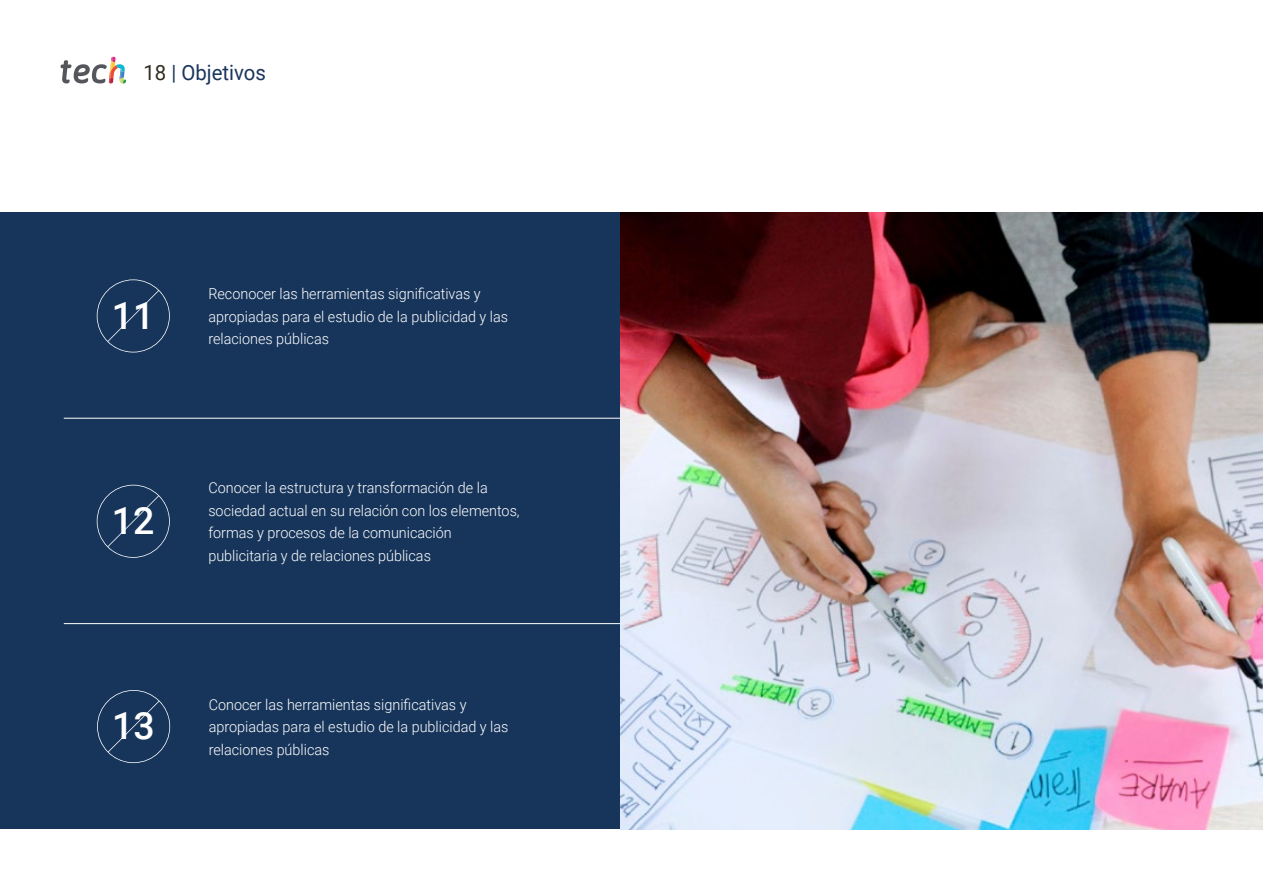
<style>
.page{position:relative;width:1263px;height:893px;background:#fff}
.page>*{position:absolute;margin:0;border:0;box-sizing:border-box;transform-origin:0 0}
.t1{font:500 37.5px "Roboto";color:#fff}
.t2{font:21px "Roboto";color:#1a355c}
.t3{font:300 15px/22.5px "Roboto";color:#fff;scale:.96 1}
.s1{color:#312e20}
</style>
<div class="page">
<div style="left:0;top:213px;width:621px;height:616px;background:#17355b"></div>
<svg style="left:97px;top:279px;width:73px;height:73px"></svg>
<svg style="left:97px;top:690px;width:73px;height:73px"></svg>
<hr style="left:64px;top:418px;width:1199px;height:1px;background:#fff">
<hr style="left:64px;top:623px;width:1199px;height:1px;background:#fff">
<svg style="left:61px;top:57px;width:65px;height:27px"></svg>
<img style="left:621px;top:213px;width:642px;height:616px">
<svg style="left:97px;top:485px;width:73px;height:73px"></svg>
<h2 class="t2" style="left:144px;top:57px;width:124px"><span class="s1">18</span> | Objetivos</h2>
<h1 class="t1" style="left:112px;top:289px;width:44px">11</h1>
<h1 class="t1" style="left:112px;top:494px;width:44px">12</h1>
<h1 class="t1" style="left:112px;top:700px;width:44px">13</h1>
<p class="t3" style="left:208px;top:282px;width:314px">Reconocer las herramientas significativas y apropiadas para el estudio de la publicidad y las relaciones públicas</p>
<p class="t3" style="left:208px;top:476px;width:326px">Conocer la estructura y transformación de la sociedad actual en su relación con los elementos, formas y procesos de la comunicación publicitaria y de relaciones públicas</p>
<p class="t3" style="left:209px;top:692px;width:314px">Conocer las herramientas significativas y apropiadas para el estudio de la publicidad y las relaciones públicas</p>
</div>
